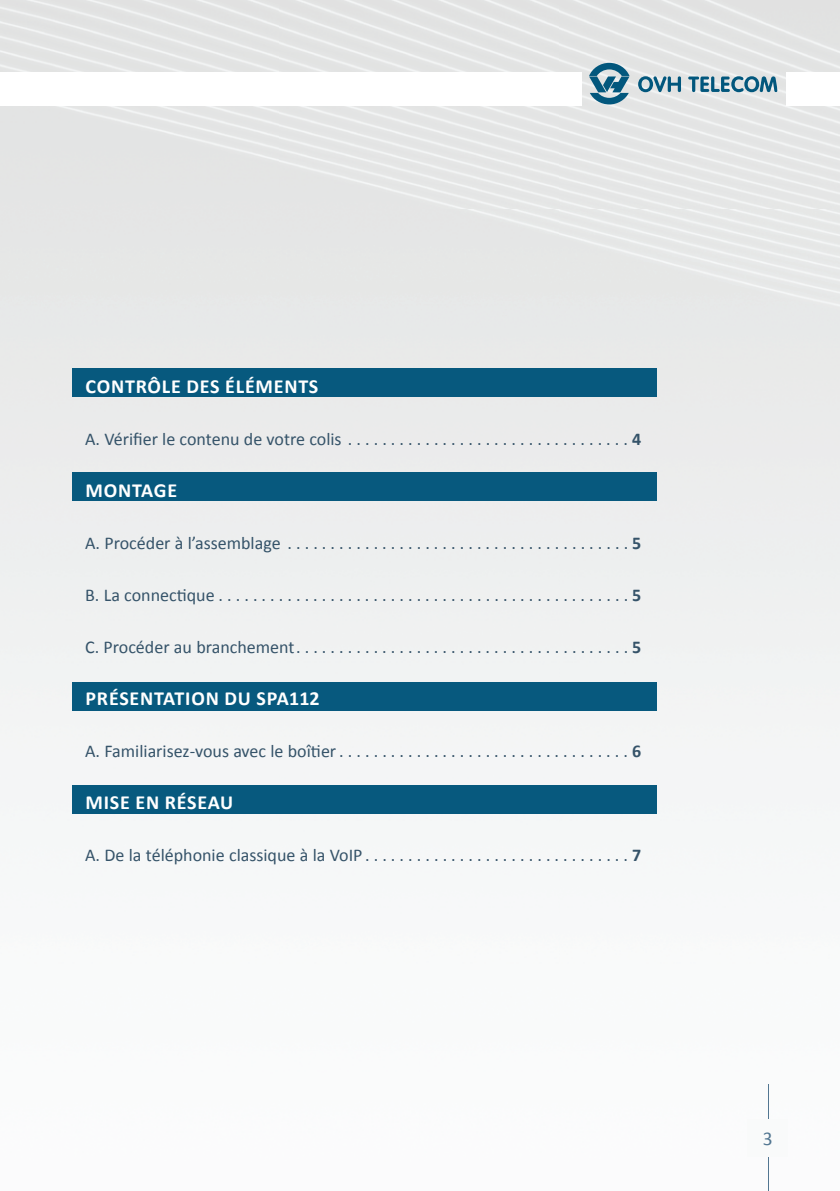
<style>
.page{position:relative;width:840px;height:1191px;background:#fff}
.page>*{position:absolute;margin:0;border:0;box-sizing:border-box;transform-origin:0 0}
.t1{font:700 20px "Calibri";letter-spacing:.04em;color:#fff}
.t2{font:19.6px "Calibri";color:#527691}
.t3{font:18px "Calibri";color:#355369}
.s1{font-weight:700}
</style>
<div class="page">
<img style="left:0;top:0;width:839px;height:1191px">
<div style="left:0;top:72px;width:581px;height:33px;background:#fff"></div>
<svg style="left:637px;top:76px;width:43px;height:16px"></svg>
<svg style="left:687px;top:76px;width:90px;height:16px"></svg>
<svg style="left:588px;top:63px;width:41px;height:41px;background:#6c9aae"></svg>
<hr style="left:767px;top:1084px;width:1px;height:107px;background:#527691">
<div style="left:747px;top:1119px;width:40px;height:38px;background:#f9fafa"></div>
<div style="left:786px;top:72px;width:53px;height:33px;background:#fff"></div>
<div style="left:72px;top:682px;width:583px;height:28px;background:#07597e"></div>
<div style="left:72px;top:785px;width:583px;height:29px;background:#07597e"></div>
<div style="left:72px;top:472px;width:583px;height:29px;background:#07597e"></div>
<div style="left:72px;top:369px;width:583px;height:28px;background:#07597e"></div>
<p class="t1" style="left:85px;top:374px;width:234px">CONTRÔLE DES ÉLÉMENTS</p>
<p class="t3" style="left:85px;top:428px;width:557px">A. Vérifier le contenu de votre colis . . . . . . . . . . . . . . . . . . . . . . . . . . . . . . . . . <span class="s1">4</span></p>
<p class="t1" style="left:85px;top:478px;width:93px">MONTAGE</p>
<p class="t3" style="left:85px;top:532px;width:557px">A. Procéder à l’assemblage . . . . . . . . . . . . . . . . . . . . . . . . . . . . . . . . . . . . . . . . <span class="s1">5</span></p>
<p class="t3" style="left:85px;top:584px;width:557px">B. La connectique . . . . . . . . . . . . . . . . . . . . . . . . . . . . . . . . . . . . . . . . . . . . . . . . <span class="s1">5</span></p>
<p class="t3" style="left:85px;top:636px;width:557px">C. Procéder au branchement. . . . . . . . . . . . . . . . . . . . . . . . . . . . . . . . . . . . . . . <span class="s1">5</span></p>
<p class="t1" style="left:85px;top:686px;width:235px">PRÉSENTATION DU SPA112</p>
<p class="t3" style="left:85px;top:740px;width:557px">A. Familiarisez-vous avec le boîtier . . . . . . . . . . . . . . . . . . . . . . . . . . . . . . . . . . <span class="s1">6</span></p>
<p class="t1" style="left:85px;top:790px;width:149px">MISE EN RÉSEAU</p>
<p class="t3" style="left:85px;top:844px;width:557px">A. De la téléphonie classique à la VoIP . . . . . . . . . . . . . . . . . . . . . . . . . . . . . . . <span class="s1">7</span></p>
<p class="t2" style="left:762px;top:1126px;width:11px">3</p>
</div>
